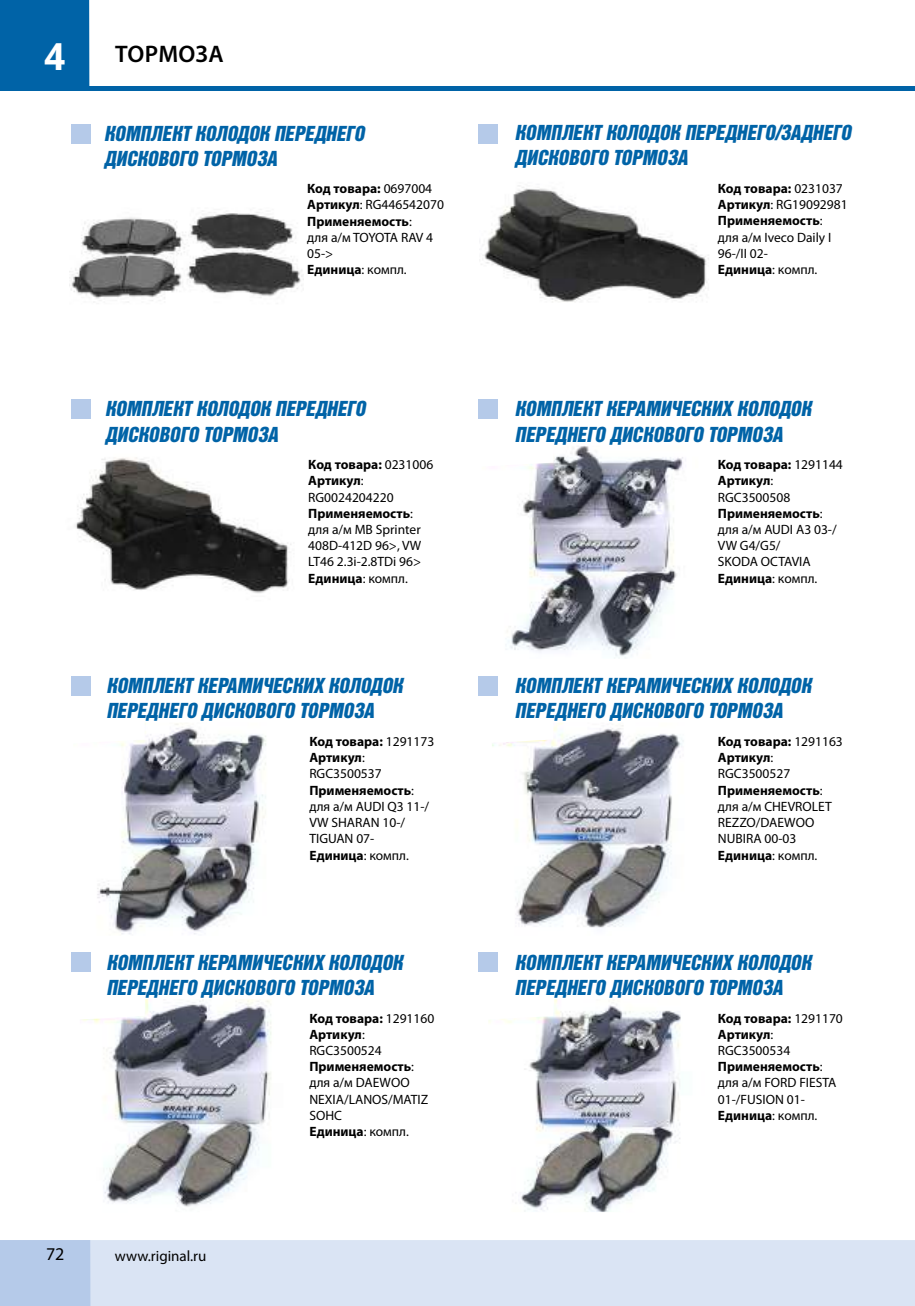
<style>
.page{position:relative;width:915px;height:1306px;background:#fff}
.page>*{position:absolute;margin:0;border:0;box-sizing:border-box;transform-origin:0 0}
.t1{font:700 37.5px "Noto Sans";color:#fff}
.t2{font:600 24px "Myriad Pro";letter-spacing:.01em;color:#000}
.t3{font:italic 21px/25.2px "Bastion Kontrast";color:#0063a7}
.t4{font:18px "Myriad Pro";color:#000}
.t5{font:15px "Myriad Pro";color:#000}
.t6{font:13.5px/16.2px "Myriad Pro";color:#000}
.s1{font-weight:700}
</style>
<div class="page">
<img style="left:69px;top:212px;width:234px;height:89px">
<img style="left:75px;top:457px;width:216px;height:136px">
<img style="left:507px;top:446px;width:176px;height:212px">
<img style="left:97px;top:723px;width:169px;height:211px">
<img style="left:82px;top:999px;width:189px;height:208px">
<img style="left:488px;top:999px;width:193px;height:212px">
<img style="left:492px;top:723px;width:192px;height:205px">
<img style="left:481px;top:185px;width:228px;height:117px">
<div style="left:71px;top:124px;width:19px;height:20px;background:#b5cae9"></div>
<div style="left:71px;top:400px;width:19px;height:19px;background:#b5cae9"></div>
<div style="left:71px;top:676px;width:19px;height:19px;background:#b5cae9"></div>
<div style="left:71px;top:952px;width:19px;height:20px;background:#b5cae9"></div>
<div style="left:478px;top:124px;width:19px;height:20px;background:#b5cae9"></div>
<div style="left:478px;top:400px;width:19px;height:19px;background:#b5cae9"></div>
<div style="left:478px;top:676px;width:19px;height:19px;background:#b5cae9"></div>
<div style="left:478px;top:952px;width:19px;height:20px;background:#b5cae9"></div>
<div style="left:90px;top:1240px;width:824px;height:65px;background:#dae4f4"></div>
<hr style="left:0;top:86px;width:914px;height:4px;background:#0063a7">
<div style="left:0;top:1240px;width:90px;height:65px;background:#b5cae9"></div>
<div style="left:0;top:0;width:89px;height:86px;background:#0063a7"></div>
<h1 class="t1" style="left:45px;top:30px;width:22px">4</h1>
<h2 class="t2" style="left:115px;top:41px;width:110px">ТОРМОЗА</h2>
<h3 class="t3" style="left:104px;top:121px;width:261px">КОМПЛЕКТ КОЛОДОК ПЕРЕДНЕГО<br>ДИСКОВОГО ТОРМОЗА</h3>
<p class="t6" style="left:307px;top:181px;width:138px"><span class="s1">Код товара:</span> 0697004<br><span class="s1">Артикул</span>: RG446542070<br><span class="s1">Применяемость</span>:<br>для а/м TOYOTA RAV 4<br>05-&gt;<br><span class="s1">Единица</span>: компл.</p>
<h3 class="t3" style="left:514px;top:120px;width:337px">КОМПЛЕКТ КОЛОДОК ПЕРЕДНЕГО/ЗАДНЕГО<br>ДИСКОВОГО ТОРМОЗА</h3>
<p class="t6" style="left:717px;top:181px;width:131px"><span class="s1">Код товара:</span> 0231037<br><span class="s1">Артикул</span>: RG19092981<br><span class="s1">Применяемость</span>:<br>для а/м Iveco Daily I<br>96-/II 02-<br><span class="s1">Единица</span>: компл.</p>
<h3 class="t3" style="left:105px;top:396px;width:261px">КОМПЛЕКТ КОЛОДОК ПЕРЕДНЕГО<br>ДИСКОВОГО ТОРМОЗА</h3>
<h3 class="t3" style="left:514px;top:396px;width:298px">КОМПЛЕКТ КЕРАМИЧЕСКИХ КОЛОДОК<br>ПЕРЕДНЕГО ДИСКОВОГО ТОРМОЗА</h3>
<p class="t6" style="left:308px;top:457px;width:126px"><span class="s1">Код товара:</span> 0231006<br><span class="s1">Артикул</span>:<br>RG0024204220<br><span class="s1">Применяемость</span>: для а/м MB Sprinter<br>408D-412D 96&gt;, VW<br>LT46 2.3i-2.8TDi 96&gt;<br><span class="s1">Единица</span>: компл.</p>
<p class="t6" style="left:717px;top:457px;width:126px"><span class="s1">Код товара:</span> 1291144<br><span class="s1">Артикул</span>:<br>RGC3500508<br><span class="s1">Применяемость</span>: для а/м AUDI A3 03-/<br>VW G4/G5/<br>SKODA OCTAVIA<br><span class="s1">Единица</span>: компл.</p>
<h3 class="t3" style="left:106px;top:673px;width:298px">КОМПЛЕКТ КЕРАМИЧЕСКИХ КОЛОДОК<br>ПЕРЕДНЕГО ДИСКОВОГО ТОРМОЗА</h3>
<p class="t6" style="left:309px;top:733px;width:126px"><span class="s1">Код товара:</span> 1291173<br><span class="s1">Артикул</span>:<br>RGC3500537<br><span class="s1">Применяемость</span>: для а/м AUDI Q3 11-/<br>VW SHARAN 10-/<br>TIGUAN 07-<br><span class="s1">Единица</span>: компл.</p>
<h3 class="t3" style="left:514px;top:673px;width:298px">КОМПЛЕКТ КЕРАМИЧЕСКИХ КОЛОДОК<br>ПЕРЕДНЕГО ДИСКОВОГО ТОРМОЗА</h3>
<p class="t6" style="left:717px;top:733px;width:126px"><span class="s1">Код товара:</span> 1291163<br><span class="s1">Артикул</span>:<br>RGC3500527<br><span class="s1">Применяемость</span>: для а/м CHEVROLET<br>REZZO/DAEWOO<br>NUBIRA 00-03<br><span class="s1">Единица</span>: компл.</p>
<h3 class="t3" style="left:106px;top:949px;width:298px">КОМПЛЕКТ КЕРАМИЧЕСКИХ КОЛОДОК<br>ПЕРЕДНЕГО ДИСКОВОГО ТОРМОЗА</h3>
<h3 class="t3" style="left:514px;top:949px;width:298px">КОМПЛЕКТ КЕРАМИЧЕСКИХ КОЛОДОК<br>ПЕРЕДНЕГО ДИСКОВОГО ТОРМОЗА</h3>
<h3 class="t4" style="left:46px;top:1244px;width:20px">72</h3>
<p class="t5" style="left:115px;top:1247px;width:93px">www.riginal.ru</p>
<p class="t6" style="left:309px;top:1010px;width:126px"><span class="s1">Код товара:</span> 1291160<br><span class="s1">Артикул</span>:<br>RGC3500524<br><span class="s1">Применяемость</span>: для а/м DAEWOO<br>NEXIA/LANOS/MATIZ<br>SOHC<br><span class="s1">Единица</span>: компл.</p>
<p class="t6" style="left:717px;top:1010px;width:126px"><span class="s1">Код товара:</span> 1291170<br><span class="s1">Артикул</span>:<br>RGC3500534<br><span class="s1">Применяемость</span>: для а/м FORD FIESTA<br>01-/FUSION 01-<br><span class="s1">Единица</span>: компл.</p>
</div>
